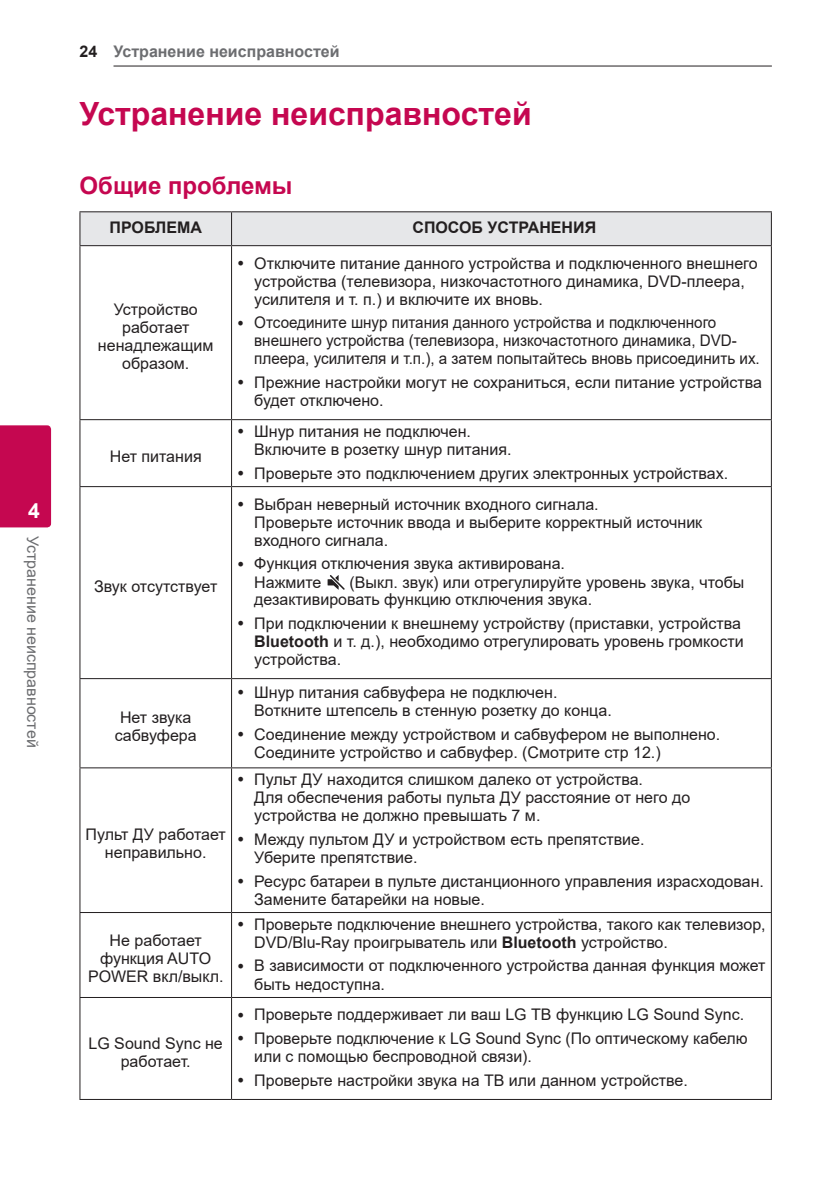
<style>
.page{position:relative;width:840px;height:1191px;background:#fff}
.page>*{position:absolute;margin:0;border:0;box-sizing:border-box;transform-origin:0 0}
.t1{font:700 32px "Arial";color:#c50750}
.t2{font:700 24px "Arial";color:#c50750}
.t3{font:700 21px "Arial";color:#fff}
.t4{font:16px/18px "Arial";color:#231f20}
.t5{font:16px/18px "Arial";color:#231f20;scale:.95 1}
.t6{font:700 16px "Arial";color:#6c6d70}
.t7{font:16px "Arial";color:#6c6d70}
.t8{font:700 16px "Arial";color:#231f20}
.s1{color:#231f20}
.s2{font-weight:700}
</style>
<div class="page">
<hr style="left:113px;top:66px;width:658px;height:1px;background:#231f20">
<div style="left:0;top:425px;width:51px;height:102px;background:#c50750"></div>
<div style="left:80px;top:212px;width:690px;height:33px;background:#e6e7e9"></div>
<hr style="left:79px;top:246px;width:1px;height:173px;background:#231f20">
<hr style="left:231px;top:246px;width:1px;height:173px;background:#231f20">
<hr style="left:770px;top:246px;width:1px;height:173px;background:#231f20">
<hr style="left:79px;top:487px;width:1px;height:191px;background:#231f20">
<hr style="left:79px;top:679px;width:1px;height:88px;background:#231f20">
<hr style="left:231px;top:487px;width:1px;height:191px;background:#231f20">
<hr style="left:231px;top:679px;width:1px;height:88px;background:#231f20">
<hr style="left:770px;top:487px;width:1px;height:191px;background:#231f20">
<hr style="left:770px;top:679px;width:1px;height:88px;background:#231f20">
<hr style="left:79px;top:768px;width:1px;height:144px;background:#231f20">
<hr style="left:79px;top:767px;width:152px;height:1px;background:#231f20">
<hr style="left:231px;top:768px;width:1px;height:144px;background:#231f20">
<hr style="left:770px;top:768px;width:1px;height:144px;background:#231f20">
<hr style="left:231px;top:767px;width:540px;height:1px;background:#231f20">
<hr style="left:79px;top:913px;width:1px;height:84px;background:#231f20">
<hr style="left:79px;top:912px;width:152px;height:1px;background:#231f20">
<hr style="left:231px;top:913px;width:1px;height:84px;background:#231f20">
<hr style="left:770px;top:913px;width:1px;height:84px;background:#231f20">
<hr style="left:231px;top:912px;width:540px;height:1px;background:#231f20">
<hr style="left:79px;top:211px;width:152px;height:1px;background:#231f20">
<hr style="left:79px;top:212px;width:1px;height:33px;background:#231f20">
<hr style="left:231px;top:211px;width:540px;height:1px;background:#231f20">
<hr style="left:231px;top:212px;width:1px;height:33px;background:#231f20">
<hr style="left:770px;top:212px;width:1px;height:33px;background:#231f20">
<hr style="left:79px;top:245px;width:152px;height:1px;background:#231f20">
<hr style="left:231px;top:245px;width:540px;height:1px;background:#231f20">
<hr style="left:79px;top:419px;width:152px;height:1px;background:#231f20">
<hr style="left:79px;top:420px;width:1px;height:66px;background:#231f20">
<hr style="left:231px;top:419px;width:540px;height:1px;background:#231f20">
<hr style="left:231px;top:420px;width:1px;height:66px;background:#231f20">
<hr style="left:770px;top:420px;width:1px;height:66px;background:#231f20">
<hr style="left:79px;top:486px;width:152px;height:1px;background:#231f20">
<hr style="left:231px;top:486px;width:540px;height:1px;background:#231f20">
<hr style="left:79px;top:678px;width:152px;height:1px;background:#231f20">
<hr style="left:231px;top:678px;width:540px;height:1px;background:#231f20">
<hr style="left:79px;top:998px;width:1px;height:101px;background:#231f20">
<hr style="left:79px;top:997px;width:152px;height:1px;background:#231f20">
<hr style="left:231px;top:998px;width:1px;height:101px;background:#231f20">
<hr style="left:770px;top:998px;width:1px;height:101px;background:#231f20">
<hr style="left:231px;top:997px;width:540px;height:1px;background:#231f20">
<hr style="left:79px;top:1099px;width:152px;height:1px;background:#231f20">
<hr style="left:231px;top:1099px;width:540px;height:1px;background:#231f20">
<svg style="left:327px;top:575px;width:17px;height:15px"></svg>
<h3 class="t3" style="left:28px;top:495px;width:13px">4</h3>
<p class="t7" style="left:44px;top:536px;width:213px;rotate:90deg">Устранение неисправностей</p>
<p class="t6" style="left:79px;top:40px;width:261px"><span class="s1">24</span> Устранение неисправностей</p>
<h1 class="t1" style="left:79px;top:92px;width:453px">Устранение неисправностей</h1>
<h2 class="t2" style="left:79px;top:169px;width:214px">Общие проблемы</h2>
<p class="t8" style="left:109px;top:216px;width:94px">ПРОБЛЕМА</p>
<p class="t8" style="left:412px;top:216px;width:185px">СПОСОБ УСТРАНЕНИЯ</p>
<p class="t4" style="left:98px;top:300px;width:117px;text-align:center">Устройство работает ненадлежащим образом.</p>
<p class="t4" style="left:110px;top:447px;width:93px">Нет питания</p>
<p class="t4" style="left:94px;top:577px;width:125px">Звук отсутствует</p>
<p class="t4" style="left:115px;top:708px;width:83px;text-align:center">Нет звука сабвуфера</p>
<p class="t4" style="left:86px;top:825px;width:142px;text-align:center">Пульт ДУ работает неправильно.</p>
<p class="t4" style="left:100px;top:931px;width:103px;text-indent:10px">Не работает функция Auto</p>
<p class="t4" style="left:88px;top:967px;width:11px">power</p>
<p class="t4" style="left:153px;top:967px;width:72px">вкл/выкл.</p>
<p class="t4" style="left:88px;top:1033px;width:136px;text-align:center">LG Sound Sync не работает.</p>
<p class="t4" style="left:254px;top:254px;width:504px">Отключите питание данного устройства и подключенного внешнего устройства (телевизора, низкочастотного динамика, DVD-плеера, усилителя и т. п.) и включите их вновь.</p>
<p class="t5" style="left:254px;top:314px;width:533px">Отсоедините шнур питания данного устройства и подключенного внешнего устройства (телевизора, низкочастотного динамика, DVD&shy;плеера, усилителя и т.п.), а затем попытайтесь вновь присоединить их.</p>
<p class="t4" style="left:254px;top:373px;width:509px">Прежние настройки могут не сохраниться, если питание устройства будет отключено.</p>
<p class="t4" style="left:254px;top:422px;width:259px">Шнур питания не подключен.<br>Включите в розетку шнур питания.</p>
<p class="t4" style="left:254px;top:464px;width:475px">Проверьте это подключением других электронных устройствах.</p>
<p class="t4" style="left:254px;top:495px;width:449px">Выбран неверный источник входного сигнала.<br>Проверьте источник ввода и выберите корректный источник входного сигнала.</p>
<p class="t4" style="left:254px;top:554px;width:312px;line-height:19px">Функция отключения звука активирована.<br>Нажмите</p>
<p class="t4" style="left:254px;top:574px;width:491px;line-height:17px;text-indent:95px">(Выкл. звук) или отрегулируйте уровень звука, чтобы дезактивировать функцию отключения звука.</p>
<p class="t4" style="left:254px;top:614px;width:490px">При подключении к внешнему устройству (приставки, устройства<br><span class="s2">Bluetooth</span> и т. д.), необходимо отрегулировать уровень громкости устройства.</p>
<p class="t4" style="left:254px;top:683px;width:359px">Шнур питания сабвуфера не подключен.<br>Воткните штепсель в стенную розетку до конца.</p>
<p class="t4" style="left:254px;top:725px;width:467px">Соединение между устройством и сабвуфером не выполнено.<br>Соедините устройство и сабвуфер. (Смотрите стр 12.)</p>
<p class="t4" style="left:254px;top:770px;width:437px">Пульт ДУ находится слишком далеко от устройства.<br>Для обеспечения работы пульта ДУ расстояние от него до устройства не должно превышать 7 м.</p>
<p class="t4" style="left:254px;top:830px;width:391px">Между пультом ДУ и устройством есть препятствие.<br>Уберите препятствие.</p>
<p class="t4" style="left:254px;top:871px;width:511px">Ресурс батареи в пульте дистанционного управления израсходован.<br>Замените батарейки на новые.</p>
<p class="t4" style="left:254px;top:915px;width:512px">Проверьте подключение внешнего устройства, такого как телевизор,<br>DVD/Blu-Ray проигрыватель или <span class="s2">Bluetooth</span> устройство.</p>
<p class="t4" style="left:254px;top:956px;width:512px">В зависимости от подключенного устройства данная функция может быть недоступна.</p>
<p class="t4" style="left:254px;top:1002px;width:494px;line-height:23.8px">Проверьте поддерживает ли ваш LG ТВ функцию LG Sound Sync.<br>Проверьте подключение к LG Sound Sync (По оптическому кабелю</p>
<p class="t4" style="left:254px;top:1044px;width:435px;line-height:23.6px">или с помощью беспроводной связи).<br>Проверьте настройки звука на ТВ или данном устройстве.</p>
</div>
